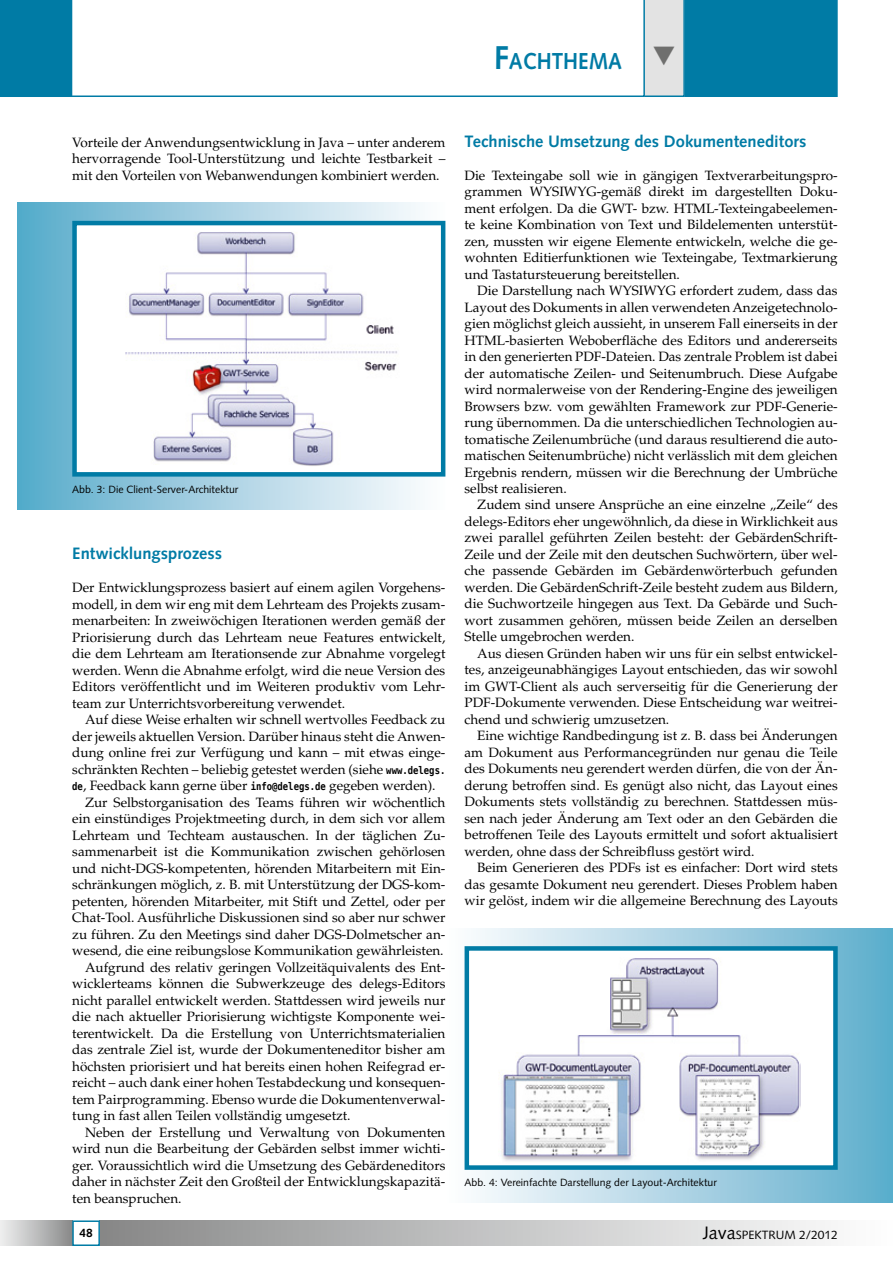
<style>
.page{position:relative;width:893px;height:1263px;background:#fff}
.page>*{position:absolute;margin:0;border:0;box-sizing:border-box;transform-origin:0 0}
.t1{font:700 23.1px "Syntax";color:#007ba5;scale:.9 1}
.t2{font:700 16.5px "Syntax";color:#007ba5}
.t3{font:13.5px/16.5px "Palatino";color:#000;text-align:justify}
.t4{font:12px "Syntax";color:#000}
.t5{font:700 12px "Syntax";color:#000}
.t6{font:10.5px "Syntax";color:#000}
.s1{font-size:33px}
.s2{font-family:"Bitstream Vera Sans Mono";font-weight:700;font-size:10.5px}
.s3{font-size:18px}
</style>
<div class="page">
<div style="left:0;top:1220px;width:72px;height:26px;background:linear-gradient(to right,#f0f0f0,#8c8d8d)"></div>
<div style="left:100px;top:1220px;width:793px;height:26px;background:linear-gradient(to right,#888989,#fff)"></div>
<div style="left:72px;top:1220px;width:28px;height:26px;border:2px solid #007ba5"></div>
<svg style="left:72px;top:0;width:571px;height:97px"></svg>
<div style="left:0;top:0;width:72px;height:97px;background:#007ba5"></div>
<div style="left:17px;top:203px;width:428px;height:307px;background:linear-gradient(to right,#59abcb,#fffeff)"></div>
<div style="left:75px;top:223px;width:368px;height:251px;background:#fff"></div>
<img style="left:125px;top:232px;width:272px;height:234px">
<div style="left:72px;top:221px;width:373px;height:256px;border:4px solid #007ba5"></div>
<div style="left:448px;top:928px;width:445px;height:275px;background:linear-gradient(to right,#fffdff,#5faecc)"></div>
<div style="left:467px;top:948px;width:368px;height:219px;background:#fff"></div>
<img style="left:499px;top:958px;width:302px;height:203px">
<div style="left:465px;top:946px;width:373px;height:224px;border:4px solid #007ba5"></div>
<svg style="left:643px;top:0;width:195px;height:97px;background:#2d8fb1"></svg>
<h1 class="t1" style="left:494px;top:48px;width:144px"><span class="s1">F</span>ACHTHEMA</h1>
<p class="t3" style="left:72px;top:134px;width:375px">Vorteile der Anwendungsentwicklung in Java – unter anderem hervorragende Tool-Unterstützung und leichte Testbarkeit – mit den Vorteilen von Webanwendungen kombiniert werden.</p>
<p class="t6" style="left:72px;top:483px;width:168px">Abb. 3: Die Client-Server-Architektur</p>
<p class="t2" style="left:72px;top:544px;width:151px">Entwicklungsprozess</p>
<p class="t3" style="left:72px;top:579px;width:375px">Der Entwicklungsprozess basiert auf einem agilen Vorgehens&shy;modell, in dem wir eng mit dem Lehrteam des Projekts zusam&shy;menarbeiten: In zweiwöchigen Iterationen werden gemäß der Priorisierung durch das Lehrteam neue Features entwickelt, die dem Lehrteam am Iterationsende zur Abnahme vorgelegt werden. Wenn die Abnahme erfolgt, wird die neue Version des Editors veröffentlicht und im Weiteren produktiv vom Lehr&shy;team zur Unterrichtsvorbereitung verwendet.</p>
<p class="t3" style="left:85px;top:711px;width:362px">Auf diese Weise erhalten wir schnell wertvolles Feedback zu</p>
<p class="t3" style="left:72px;top:728px;width:375px">der jeweils aktuellen Version. Darüber hinaus steht die Anwen-</p>
<p class="t3" style="left:72px;top:744px;width:375px">dung online frei zur Verfügung und kann – mit etwas einge-</p>
<p class="t3" style="left:72px;top:761px;width:375px">schränkten Rechten – beliebig getestet werden (siehe <span class="s2">www.delegs.</span></p>
<p class="t3" style="left:72px;top:777px;width:365px"><span class="s2">de</span>, Feedback kann gerne über <span class="s2">info@delegs.de</span> gegeben werden).</p>
<p class="t3" style="left:85px;top:794px;width:362px">Zur Selbstorganisation des Teams führen wir wöchentlich</p>
<p class="t3" style="left:72px;top:810px;width:375px">ein einstündiges Projektmeeting durch, in dem sich vor allem</p>
<p class="t3" style="left:72px;top:827px;width:375px">Lehrteam und Techteam austauschen. In der täglichen Zu-</p>
<p class="t3" style="left:72px;top:843px;width:375px">sammenarbeit ist die Kommunikation zwischen gehörlosen</p>
<p class="t3" style="left:72px;top:860px;width:375px">und nicht-DGS-kompetenten, hörenden Mitarbeitern mit Ein-</p>
<p class="t3" style="left:72px;top:876px;width:375px">schränkungen möglich, z. B. mit Unterstützung der DGS-kom-</p>
<p class="t3" style="left:72px;top:893px;width:375px">petenten, hörenden Mitarbeiter, mit Stift und Zettel, oder per</p>
<p class="t3" style="left:72px;top:909px;width:375px">Chat-Tool. Ausführliche Diskussionen sind so aber nur schwer</p>
<p class="t3" style="left:72px;top:926px;width:375px">zu führen. Zu den Meetings sind daher DGS-Dolmetscher an-</p>
<p class="t3" style="left:72px;top:942px;width:373px">wesend, die eine reibungslose Kommunikation gewährleisten.</p>
<p class="t3" style="left:85px;top:959px;width:362px">Aufgrund des relativ geringen Vollzeitäquivalents des Ent-</p>
<p class="t3" style="left:72px;top:975px;width:375px">wicklerteams können die Subwerkzeuge des delegs-Editors</p>
<p class="t3" style="left:72px;top:992px;width:375px">nicht parallel entwickelt werden. Stattdessen wird jeweils nur</p>
<p class="t3" style="left:72px;top:1008px;width:375px">die nach aktueller Priorisierung wichtigste Komponente wei-</p>
<p class="t3" style="left:72px;top:1025px;width:375px">terentwickelt. Da die Erstellung von Unterrichtsmaterialien</p>
<p class="t3" style="left:72px;top:1041px;width:375px">das zentrale Ziel ist, wurde der Dokumenteneditor bisher am</p>
<p class="t3" style="left:72px;top:1058px;width:375px">höchsten priorisiert und hat bereits einen hohen Reifegrad er-</p>
<p class="t3" style="left:72px;top:1074px;width:375px">reicht – auch dank einer hohen Testabdeckung und konsequen-</p>
<p class="t3" style="left:72px;top:1091px;width:375px">tem Pairprogramming. Ebenso wurde die Dokumentenverwal-</p>
<p class="t3" style="left:72px;top:1107px;width:280px">tung in fast allen Teilen vollständig umgesetzt.</p>
<p class="t3" style="left:85px;top:1124px;width:362px">Neben der Erstellung und Verwaltung von Dokumenten</p>
<p class="t3" style="left:72px;top:1140px;width:375px">wird nun die Bearbeitung der Gebärden selbst immer wichti-</p>
<p class="t3" style="left:72px;top:1157px;width:375px">ger. Voraussichtlich wird die Umsetzung des Gebärdeneditors</p>
<p class="t3" style="left:72px;top:1173px;width:375px">daher in nächster Zeit den Großteil der Entwicklungskapazitä-</p>
<p class="t3" style="left:72px;top:1190px;width:111px">ten beanspruchen.</p>
<p class="t2" style="left:465px;top:131px;width:344px">Technische Umsetzung des Dokumenteneditors</p>
<p class="t3" style="left:465px;top:167px;width:375px">Die Texteingabe soll wie in gängigen Textverarbeitungspro&shy;grammen WYSIWYG-gemäß direkt im dargestellten Doku&shy;ment erfolgen. Da die GWT- bzw. HTML-Texteingabeelemen&shy;te keine Kombination von Text und Bildelementen unterstüt&shy;zen, mussten wir eigene Elemente entwickeln, welche die ge&shy;wohnten Editierfunktionen wie Texteingabe, Textmarkierung und Tastatursteuerung bereitstellen.</p>
<p class="t3" style="left:465px;top:282px;width:375px;text-indent:13px">Die Darstellung nach WYSIWYG erfordert zudem, dass das Layout des Dokuments in allen verwendeten Anzeigetechnolo&shy;gien möglichst gleich aussieht, in unserem Fall einerseits in der HTML-basierten Weboberfläche des Editors und andererseits in den generierten PDF-Dateien. Das zentrale Problem ist dabei der automatische Zeilen- und Seitenumbruch. Diese Aufgabe wird normalerweise von der Rendering-Engine des jeweiligen Browsers bzw. vom gewählten Framework zur PDF-Generie&shy;rung übernommen. Da die unterschiedlichen Technologien au&shy;tomatische Zeilenumbrüche (und daraus resultierend die auto&shy;matischen Seitenumbrüche) nicht verlässlich mit dem gleichen Ergebnis rendern, müssen wir die Berechnung der Umbrüche selbst realisieren.</p>
<p class="t3" style="left:465px;top:497px;width:375px;text-indent:13px">Zudem sind unsere Ansprüche an eine einzelne „Zeile“ des delegs-Editors eher ungewöhnlich, da diese in Wirklichkeit aus zwei parallel geführten Zeilen besteht: der GebärdenSchrift-Zeile und der Zeile mit den deutschen Suchwörtern, über wel&shy;che passende Gebärden im Gebärdenwörterbuch gefunden werden. Die GebärdenSchrift-Zeile besteht zudem aus Bildern, die Suchwortzeile hingegen aus Text. Da Gebärde und Such&shy;wort zusammen gehören, müssen beide Zeilen an derselben Stelle umgebrochen werden.</p>
<p class="t3" style="left:465px;top:645px;width:375px;text-indent:13px">Aus diesen Gründen haben wir uns für ein selbst entwickel&shy;tes, anzeigeunabhängiges Layout entschieden, das wir sowohl im GWT-Client als auch serverseitig für die Generierung der PDF-Dokumente verwenden. Diese Entscheidung war weitrei&shy;chend und schwierig umzusetzen.</p>
<p class="t3" style="left:465px;top:728px;width:375px;text-indent:13px">Eine wichtige Randbedingung ist z. B. dass bei Änderungen am Dokument aus Performancegründen nur genau die Teile des Dokuments neu gerendert werden dürfen, die von der Än&shy;derung betroffen sind. Es genügt also nicht, das Layout eines Dokuments stets vollständig zu berechnen. Stattdessen müs&shy;sen nach jeder Änderung am Text oder an den Gebärden die betroffenen Teile des Layouts ermittelt und sofort aktualisiert werden, ohne dass der Schreibfluss gestört wird.</p>
<p class="t3" style="left:465px;top:860px;width:375px;text-indent:13px">Beim Generieren des PDFs ist es einfacher: Dort wird stets das gesamte Dokument neu gerendert. Dieses Problem haben wir gelöst, indem wir die allgemeine Berechnung des Layouts</p>
<p class="t6" style="left:465px;top:1176px;width:254px">Abb. 4: Vereinfachte Darstellung der Layout-Architektur</p>
<p class="t5" style="left:79px;top:1226px;width:15px">48</p>
<p class="t4" style="left:703px;top:1227px;width:137px"><span class="s3">Java</span>SPEKTRUM 2/2012</p>
</div>
